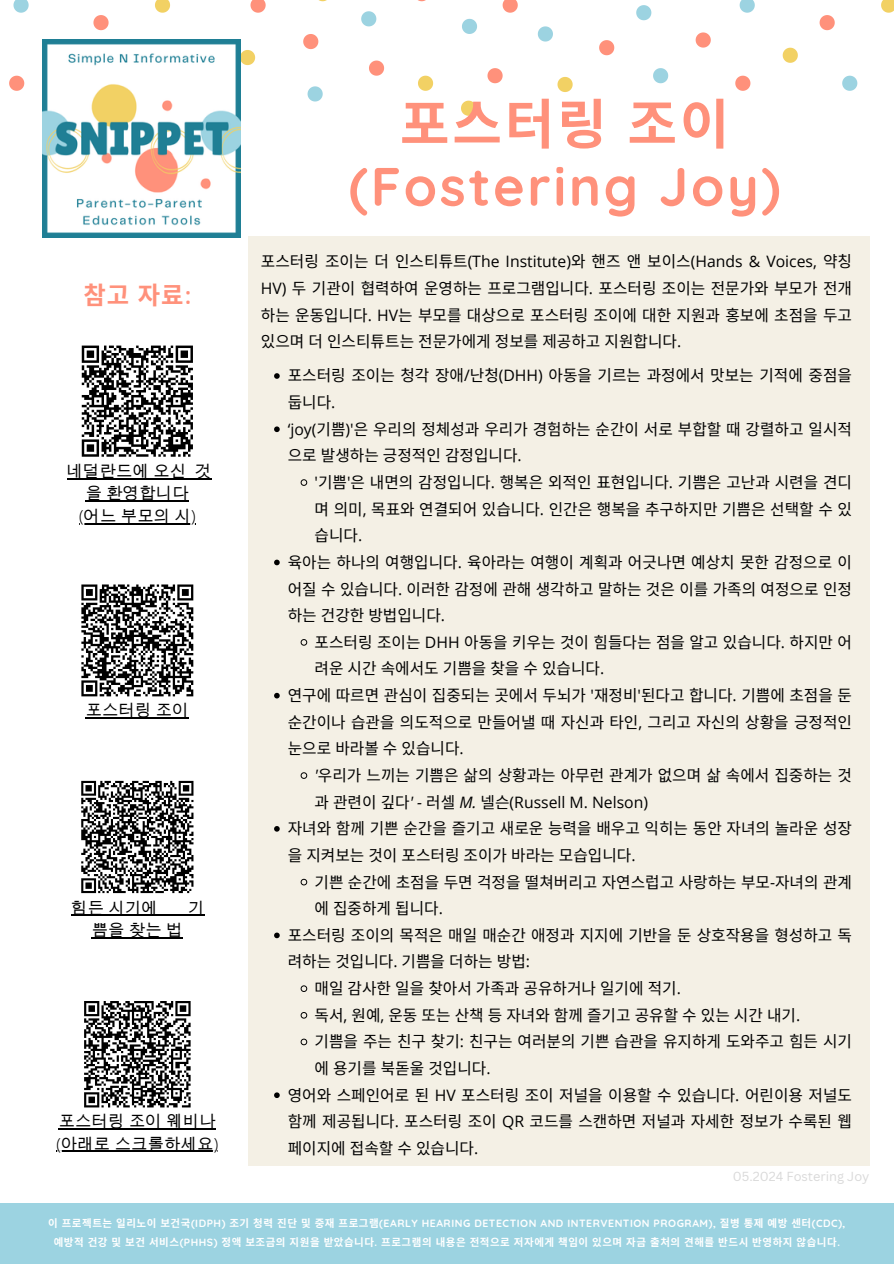
<style>
.page{position:relative;width:894px;height:1264px;background:#fff}
.page>*{position:absolute;margin:0;border:0;box-sizing:border-box;transform-origin:0 0}
.t1{font:700 54px/61.8px "Quicksand";letter-spacing:.05em;color:#ff917b;text-align:center}
.t2{font:700 24.3px "Noto Sans CJ Ksc";color:#ff917b}
.t3{font:16.5px/22.5px "Wen Quan Yi Micro Hei";color:#000;text-align:center}
.t4{font:15.75px/26.7px "Noto Sans CJ Ksc";color:#000}
.t5{font:12.75px "Canva Sans";color:#d9d9d9}
.t6{font:700 10.5px/18.5px "Noto Sans CJ Ksc";letter-spacing:.05em;color:#fff;text-align:center}
.s1{font-family:"Quicksand"}
.s2{font-family:"Open Sans";font-weight:300}
.s3{font-family:"Noto Sans CJ Ksc"}
.s4{font-family:"Open Sans"}
.s5{font-family:"Open Sans";font-style:italic}
</style>
<div class="page">
<svg style="left:13px;top:0;width:16px;height:13px"></svg>
<svg style="left:307px;top:86px;width:15px;height:15px"></svg>
<svg style="left:361px;top:11px;width:15px;height:15px"></svg>
<svg style="left:155px;top:0;width:15px;height:13px"></svg>
<svg style="left:240px;top:50px;width:15px;height:15px"></svg>
<svg style="left:418px;top:76px;width:15px;height:15px"></svg>
<svg style="left:9px;top:76px;width:15px;height:15px"></svg>
<svg style="left:250px;top:0;width:15px;height:13px"></svg>
<svg style="left:93px;top:15px;width:15px;height:15px"></svg>
<svg style="left:303px;top:34px;width:15px;height:15px"></svg>
<svg style="left:369px;top:61px;width:15px;height:15px"></svg>
<svg style="left:739px;top:0;width:15px;height:13px"></svg>
<svg style="left:842px;top:76px;width:15px;height:15px"></svg>
<svg style="left:636px;top:5px;width:15px;height:15px"></svg>
<svg style="left:653px;top:68px;width:15px;height:15px"></svg>
<svg style="left:537px;top:26px;width:16px;height:16px"></svg>
<svg style="left:462px;top:19px;width:15px;height:15px"></svg>
<svg style="left:881px;top:0;width:12px;height:13px"></svg>
<svg style="left:557px;top:77px;width:15px;height:15px"></svg>
<svg style="left:461px;top:101px;width:15px;height:15px"></svg>
<svg style="left:782px;top:48px;width:15px;height:15px"></svg>
<svg style="left:695px;top:32px;width:15px;height:16px"></svg>
<svg style="left:735px;top:76px;width:15px;height:15px"></svg>
<svg style="left:487px;top:68px;width:15px;height:15px"></svg>
<svg style="left:502px;top:0;width:15px;height:13px"></svg>
<svg style="left:819px;top:15px;width:15px;height:15px"></svg>
<svg style="left:599px;top:40px;width:15px;height:15px"></svg>
<div style="left:249px;top:237px;width:620px;height:654px;background:#f4f0e5"></div>
<div style="left:0;top:1203px;width:893px;height:60px;background:#9cd3e1"></div>
<div style="left:249px;top:508px;width:620px;height:657px;background:#f4f0e5"></div>
<img style="left:42px;top:39px;width:198px;height:198px">
<svg style="left:274px;top:373px;width:5px;height:6px"></svg>
<svg style="left:274px;top:426px;width:5px;height:6px"></svg>
<svg style="left:300px;top:479px;width:7px;height:7px"></svg>
<svg style="left:274px;top:559px;width:5px;height:6px"></svg>
<svg style="left:300px;top:639px;width:7px;height:6px"></svg>
<svg style="left:274px;top:693px;width:5px;height:5px"></svg>
<svg style="left:300px;top:772px;width:7px;height:6px"></svg>
<svg style="left:274px;top:826px;width:5px;height:5px"></svg>
<svg style="left:300px;top:878px;width:7px;height:7px"></svg>
<svg style="left:274px;top:932px;width:5px;height:6px"></svg>
<svg style="left:300px;top:985px;width:7px;height:6px"></svg>
<svg style="left:300px;top:1012px;width:7px;height:6px"></svg>
<svg style="left:300px;top:1038px;width:7px;height:7px"></svg>
<svg style="left:274px;top:1092px;width:5px;height:6px"></svg>
<hr style="left:71px;top:914px;width:87px;height:1px;background:#000">
<svg style="left:158px;top:914px;width:46px;height:1px"></svg>
<hr style="left:92px;top:937px;width:91px;height:1px;background:#000">
<hr style="left:67px;top:478px;width:119px;height:1px;background:#000">
<svg style="left:186px;top:478px;width:26px;height:1px"></svg>
<hr style="left:86px;top:500px;width:103px;height:1px;background:#000">
<hr style="left:79px;top:523px;width:116px;height:1px;background:#000">
<hr style="left:86px;top:717px;width:103px;height:1px;background:#000">
<hr style="left:59px;top:1128px;width:157px;height:1px;background:#000">
<hr style="left:56px;top:1150px;width:162px;height:1px;background:#000">
<svg style="left:81px;top:584px;width:113px;height:113px"></svg>
<svg style="left:81px;top:345px;width:112px;height:112px"></svg>
<svg style="left:81px;top:780px;width:113px;height:114px"></svg>
<svg style="left:84px;top:1001px;width:107px;height:107px"></svg>
<p class="t2" style="left:83px;top:276px;width:109px">참고 자료<span class="s1">:</span></p>
<p class="t3" style="left:67px;top:460px;width:146px">네덜란드에 오신 것 을 환영합니다 <span class="s2">(</span>어느 부모의 시<span class="s2">)</span></p>
<p class="t3" style="left:86px;top:699px;width:105px">포스터링 조이</p>
<p class="t3" style="left:71px;top:896px;width:88px">힘든 시기에</p>
<p class="t3" style="left:188px;top:896px;width:18px">기</p>
<p class="t3" style="left:92px;top:919px;width:93px">쁨을 찾는 법</p>
<p class="t3" style="left:59px;top:1109px;width:158px">포스터링 조이 웨비나</p>
<p class="t3" style="left:56px;top:1132px;width:163px"><span class="s2">(</span>아래로 스크롤하세요<span class="s2">)</span></p>
<h3 class="t1" style="left:348px;top:93px;width:433px"><span class="s3">포스터링 조이 </span>(Fostering Joy)</h3>
<p class="t4" style="left:261px;top:247px;width:592px;text-align:justify">포스터링 조이는 더 인스티튜트<span class="s4">(The Institute)</span>와 핸즈 앤 보이스<span class="s4">(Hands &amp; Voices,</span> 약칭 <span class="s4">HV)</span> 두 기관이 협력하여 운영하는 프로그램입니다<span class="s4">.</span> 포스터링 조이는 전문가와 부모가 전개 하는 운동입니다<span class="s4">. HV</span>는 부모를 대상으로 포스터링 조이에 대한 지원과 홍보에 초점을 두고 있으며 더 인스티튜트는 전문가에게 정보를 제공하고 지원합니다<span class="s4">.</span></p>
<p class="t4" style="left:288px;top:361px;width:565px">포스터링 조이는 청각 장애<span class="s4">/</span>난청<span class="s4">(DHH)</span> 아동을 기르는 과정에서 맛보는 기적에 중점을</p>
<p class="t4" style="left:288px;top:388px;width:49px">둡니다<span class="s4">.</span></p>
<p class="t4" style="left:288px;top:415px;width:565px"><span class="s4">‘joy(</span>기쁨<span class="s4">)'</span>은 우리의 정체성과 우리가 경험하는 순간이 서로 부합할 때 강렬하고 일시적</p>
<p class="t4" style="left:288px;top:441px;width:235px">으로 발생하는 긍정적인 감정입니다<span class="s4">.</span></p>
<p class="t4" style="left:314px;top:468px;width:539px"><span class="s4">'</span>기쁨<span class="s4">'</span>은 내면의 감정입니다<span class="s4">.</span> 행복은 외적인 표현입니다<span class="s4">.</span> 기쁨은 고난과 시련을 견디</p>
<p class="t4" style="left:314px;top:494px;width:539px">며 의미<span class="s4">,</span> 목표와 연결되어 있습니다<span class="s4">.</span> 인간은 행복을 추구하지만 기쁨은 선택할 수 있</p>
<p class="t4" style="left:314px;top:521px;width:49px">습니다<span class="s4">.</span></p>
<p class="t4" style="left:288px;top:548px;width:565px">육아는 하나의 여행입니다<span class="s4">.</span> 육아라는 여행이 계획과 어긋나면 예상치 못한 감정으로 이</p>
<h1 class="t4" style="left:288px;top:574px;width:565px">어질 수 있습니다<span class="s4">.</span> 이러한 감정에 관해 생각하고 말하는 것은 이를 가족의 여정으로 인정</h1>
<h1 class="t4" style="left:288px;top:601px;width:159px">하는 건강한 방법입니다<span class="s4">.</span></h1>
<h1 class="t4" style="left:314px;top:628px;width:539px">포스터링 조이는 <span class="s4">DHH</span> 아동을 키우는 것이 힘들다는 점을 알고 있습니다<span class="s4">.</span> 하지만 어</h1>
<h2 class="t4" style="left:288px;top:654px;width:565px;text-indent:27px">려운 시간 속에서도 기쁨을 찾을 수 있습니다<span class="s4">.<br></span>연구에 따르면 관심이 집중되는 곳에서 두뇌가 <span class="s4">'</span>재정비<span class="s4">'</span>된다고 합니다<span class="s4">.</span> 기쁨에 초점을 둔</h2>
<p class="t4" style="left:288px;top:707px;width:565px">순간이나 습관을 의도적으로 만들어낼 때 자신과 타인<span class="s4">,</span> 그리고 자신의 상황을 긍정적인</p>
<p class="t4" style="left:288px;top:734px;width:177px">눈으로 바라볼 수 있습니다<span class="s4">.</span></p>
<p class="t4" style="left:314px;top:761px;width:539px"><span class="s5">'</span>우리가 느끼는 기쁨은 삶의 상황과는 아무런 관계가 없으며 삶 속에서 집중하는 것</p>
<h3 class="t4" style="left:288px;top:787px;width:565px;text-indent:27px">과 관련이 깊다<span class="s5">' -</span> 러셀 <span class="s5">M.</span> 넬슨<span class="s4">(Russell M. Nelson)<br></span>자녀와 함께 기쁜 순간을 즐기고 새로운 능력을 배우고 익히는 동안 자녀의 놀라운 성장</h3>
<p class="t4" style="left:314px;top:841px;width:539px;text-indent:-27px">을 지켜보는 것이 포스터링 조이가 바라는 모습입니다<span class="s4">.<br></span>기쁜 순간에 초점을 두면 걱정을 떨쳐버리고 자연스럽고 사랑하는 부모<span class="s4">-</span>자녀의 관계</p>
<h3 class="t4" style="left:288px;top:894px;width:565px;text-indent:27px">에 집중하게 됩니다<span class="s4">.<br></span>포스터링 조이의 목적은 매일 매순간 애정과 지지에 기반을 둔 상호작용을 형성하고 독</h3>
<p class="t4" style="left:314px;top:947px;width:368px;text-indent:-27px">려하는 것입니다<span class="s4">.</span> 기쁨을 더하는 방법<span class="s4">:<br></span>매일 감사한 일을 찾아서 가족과 공유하거나 일기에 적기<span class="s4">.</span></p>
<h3 class="t4" style="left:314px;top:1000px;width:487px">독서<span class="s4">,</span> 원예<span class="s4">,</span> 운동 또는 산책 등 자녀와 함께 즐기고 공유할 수 있는 시간 내기<span class="s4">.</span></h3>
<p class="t4" style="left:314px;top:1027px;width:539px">기쁨을 주는 친구 찾기<span class="s4">:</span> 친구는 여러분의 기쁜 습관을 유지하게 도와주고 힘든 시기</p>
<h3 class="t4" style="left:288px;top:1054px;width:565px;text-indent:27px">에 용기를 북돋울 것입니다<span class="s4">.<br></span>영어와 스페인어로 된 <span class="s4">HV</span> 포스터링 조이 저널을 이용할 수 있습니다<span class="s4">.</span> 어린이용 저널도</h3>
<p class="t4" style="left:288px;top:1107px;width:565px">함께 제공됩니다<span class="s4">.</span> 포스터링 조이 <span class="s4">QR</span> 코드를 스캔하면 저널과 자세한 정보가 수록된 웹 페이지에 접속할 수 있습니다<span class="s4">.</span></p>
<p class="t5" style="left:732px;top:1167px;width:138px">05.2024 Fostering Joy</p>
<p class="t6" style="left:48px;top:1213px;width:798px">이 프로젝트는 일리노이 보건국<span class="s1">(IDPH)</span> 조기 청력 진단 및 중재 프로그램<span class="s1">(EARLY HEARING DETECTION AND INTERVENTION PROGRAM),</span> 질병 통제 예방 센터<span class="s1">(CDC), </span>예방적 건강 및 보건 서비스<span class="s1">(PHHS)</span> 정액 보조금의 지원을 받았습니다<span class="s1">.</span> 프로그램의 내용은 전적으로 저자에게 책임이 있으며 자금 출처의 견해를 반드시 반영하지 않습니다<span class="s1">.</span></p>
</div>
